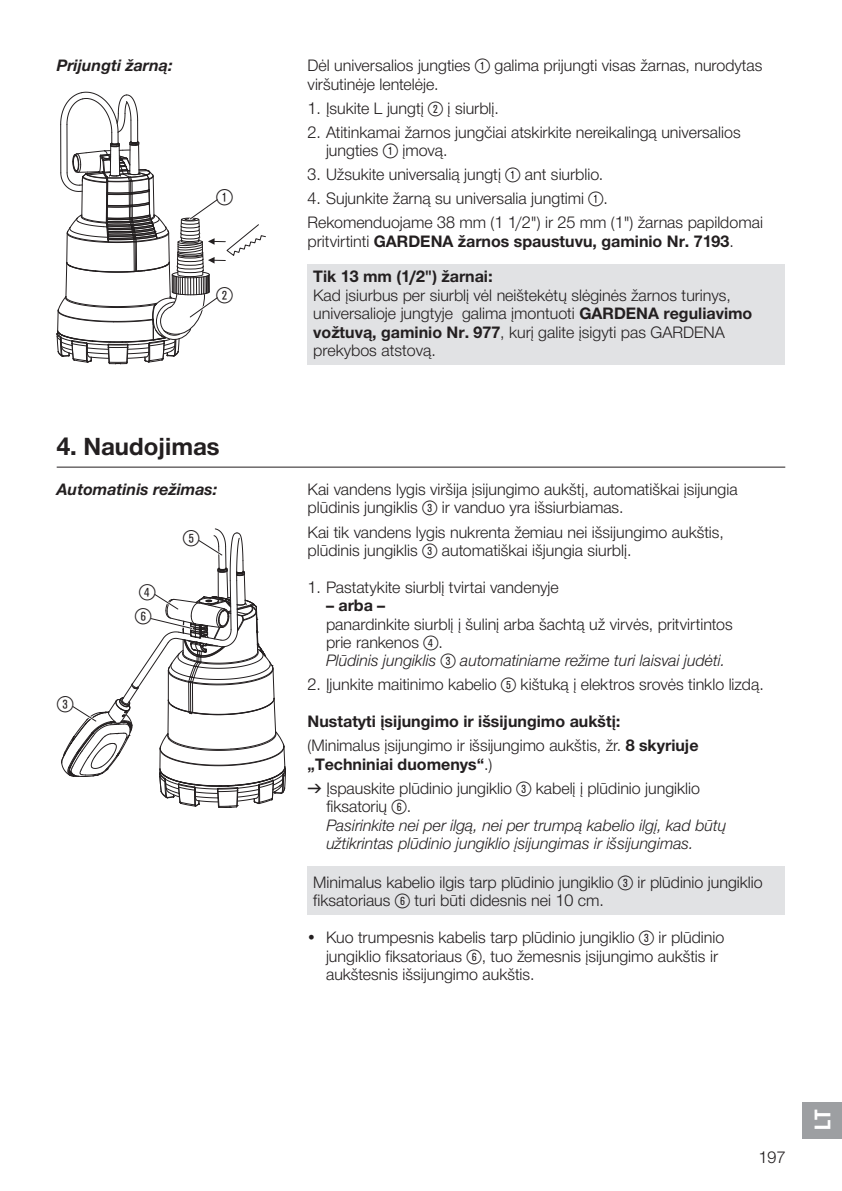
<style>
.page{position:relative;width:842px;height:1191px;background:#fff}
.page>*{position:absolute;margin:0;border:0;box-sizing:border-box;transform-origin:0 0}
.t1{font:700 24px "Gardena Sans";color:#231f20}
.t2{font:22px "Ziffernim Kreisund Quadrat BQ";color:#231f20}
.t3{font:700 22px "Gardena Sans Cond";color:#fff}
.t4{font:16px/18.4px "Gardena Sans";color:#231f20}
.t5{font:700 16px/24px "Gardena Sans";color:#231f20}
.t6{font:italic 16px/18.4px "Gardena Sans";color:#231f20}
.t7{font:italic 700 16px "Gardena Sans";color:#231f20}
.s1{font-family:"Ziffernim Kreisund Quadrat BQ";font-size:20px}
.s2{font-weight:400}
.s3{font-weight:700}
.s4{font-style:italic}
.s5{font-family:"Formdruck"}
.s6{font-style:normal}
.s7{font-family:"Ziffernim Kreisund Quadrat BQ";font-style:normal;font-size:20px}
</style>
<div class="page">
<div style="left:308px;top:264px;width:477px;height:100px;background:#e1e2e4"></div>
<svg style="left:57px;top:92px;width:209px;height:272px"></svg>
<div style="left:308px;top:866px;width:477px;height:48px;background:#e1e2e4"></div>
<hr style="left:57px;top:466px;width:728px;height:1px;background:#231f20">
<svg style="left:61px;top:528px;width:225px;height:280px"></svg>
<div style="left:802px;top:1102px;width:40px;height:36px;background:#9d9fa2"></div>
<p class="t7" style="left:57px;top:53px;width:117px">Prijungti žarną:</p>
<h2 class="t2" style="left:216px;top:184px;width:18px">1</h2>
<h2 class="t2" style="left:216px;top:282px;width:18px">2</h2>
<h1 class="t1" style="left:57px;top:429px;width:165px">4. Naudojimas</h1>
<p class="t7" style="left:57px;top:477px;width:162px">Automatinis režimas:</p>
<h2 class="t2" style="left:183px;top:525px;width:18px">5</h2>
<h2 class="t2" style="left:139px;top:579px;width:18px">4</h2>
<h2 class="t2" style="left:57px;top:691px;width:18px">3</h2>
<h2 class="t2" style="left:135px;top:603px;width:18px">6</h2>
<p class="t4" style="left:308px;top:56px;width:456px">Dėl universalios jungties <span class="s1">1</span> galima prijungti visas žarnas, nurodytas viršutinėje lentelėje.</p>
<p class="t4" style="left:308px;top:98px;width:193px">1. Įsukite L jungtį <span class="s1">2</span> į siurblį.</p>
<p class="t4" style="left:326px;top:122px;width:416px;text-indent:-18px">2. Atitinkamai žarnos jungčiai atskirkite nereikalingą universalios jungties <span class="s1">1</span> įmovą.</p>
<p class="t4" style="left:308px;top:165px;width:297px">3. Užsukite universalią jungtį <span class="s1">1</span> ant siurblio.</p>
<p class="t4" style="left:308px;top:186px;width:457px;line-height:24px">4. Sujunkite žarną su universalia jungtimi <span class="s1">1</span>.<br>Rekomenduojame 38 mm (1 1/2") ir 25 mm (1") žarnas papildomai</p>
<p class="t5" style="left:308px;top:228px;width:428px"><span class="s2">pritvirtinti</span> GARDENA žarnos spaustuvu, gaminio Nr. 7193<span class="s2">.</span></p>
<p class="t5" style="left:313px;top:264px;width:181px">Tik 13 mm (1/2") žarnai:</p>
<p class="t4" style="left:313px;top:285px;width:441px">Kad įsiurbus per siurblį vėl neištekėtų slėginės žarnos turinys, universalioje jungtyje galima įmontuoti <span class="s3">GARDENA reguliavimo vožtuvą, gaminio Nr. 977</span>, kurį galite įsigyti pas GARDENA prekybos atstovą.</p>
<p class="t4" style="left:308px;top:479px;width:432px">Kai vandens lygis viršija įsijungimo aukštį, automatiškai įsijungia plūdinis jungiklis <span class="s1">3</span> ir vanduo yra išsiurbiamas.</p>
<p class="t4" style="left:308px;top:522px;width:418px">Kai tik vandens lygis nukrenta žemiau nei išsijungimo aukštis, plūdinis jungiklis <span class="s1">3</span> automatiškai išjungia siurblį.</p>
<p class="t4" style="left:308px;top:577px;width:253px">1. Pastatykite siurblį tvirtai vandenyje</p>
<p class="t5" style="left:326px;top:592px;width:61px">– arba –</p>
<p class="t4" style="left:326px;top:614px;width:408px">panardinkite siurblį į šulinį arba šachtą už virvės, pritvirtintos prie rankenos <span class="s1">4</span>.<br><span class="s4">Plūdinis jungiklis</span> <span class="s1">3</span> <span class="s4">automatiniame režime turi laisvai judėti.</span></p>
<p class="t4" style="left:308px;top:675px;width:458px">2. Įjunkite maitinimo kabelio <span class="s1">5</span> kištuką į elektros srovės tinklo lizdą.</p>
<p class="t5" style="left:308px;top:708px;width:392px">Nustatyti įsijungimo ir išsijungimo aukštį:<br><span class="s2">(Minimalus įsijungimo ir išsijungimo aukštis, žr.</span> 8 skyriuje</p>
<p class="t4" style="left:308px;top:751px;width:394px;line-height:24px"><span class="s3">„Techniniai duomenys“</span>.)<br><span class="s5">v</span> Įspauskite plūdinio jungiklio <span class="s1">3</span> kabelį į plūdinio jungiklio</p>
<p class="t6" style="left:326px;top:796px;width:402px"><span class="s6">fiksatorių</span> <span class="s7">6</span><span class="s6">.<br></span>Pasirinkite nei per ilgą, nei per trumpą kabelio ilgį, kad būtų užtikrintas plūdinio jungiklio įsijungimas ir išsijungimas.</p>
<p class="t4" style="left:313px;top:872px;width:451px">Minimalus kabelio ilgis tarp plūdinio jungiklio <span class="s1">3</span> ir plūdinio jungiklio fiksatoriaus <span class="s1">6</span> turi būti didesnis nei 10 cm.</p>
<p class="t4" style="left:326px;top:927px;width:400px;text-indent:-18px">• Kuo trumpesnis kabelis tarp plūdinio jungiklio <span class="s1">3</span> ir plūdinio jungiklio fiksatoriaus <span class="s1">6</span>, tuo žemesnis įsijungimo aukštis ir aukštesnis išsijungimo aukštis.</p>
<p class="t4" style="left:759px;top:1147px;width:28px">197</p>
<h2 class="t3" style="left:807px;top:1130px;width:22px;rotate:-90deg">LT</h2>
</div>
